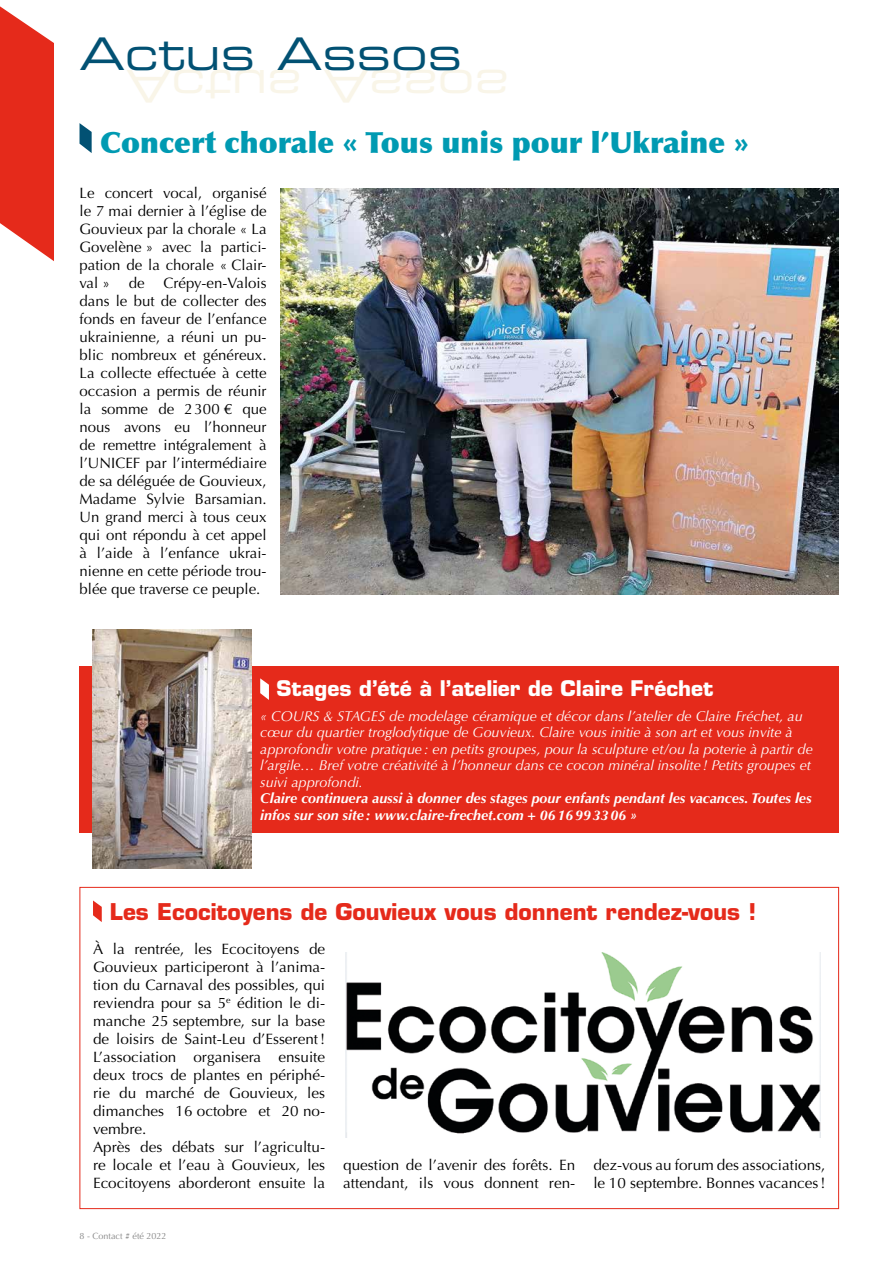
<style>
.page{position:relative;width:893px;height:1263px;background:#fff}
.page>*{position:absolute;margin:0;border:0;box-sizing:border-box;transform-origin:0 0}
.t1{font:45px "Eurostile Extended Two";color:#025173}
.t2{font:900 29.25px "Optima";color:#009ab2}
.t3{font:700 22.5px "Eurostile LT Std";color:#e52a1b}
.t4{font:700 21px "Eurostile LT Std";color:#fff}
.t5{font:15px/18px "Optima";color:#000}
.t6{font:italic 14.25px/16.5px "Optima";color:#fff}
.t7{font:italic 700 14.25px/16.5px "Optima";color:#fff}
.t8{font:9px "Optima";color:#878787}
</style>
<div class="page">
<svg style="left:0;top:6px;width:54px;height:255px;background:#e8493c"></svg>
<div style="left:80px;top:666px;width:759px;height:166px;background:#e52a1b"></div>
<svg style="left:260px;top:678px;width:9px;height:22px"></svg>
<svg style="left:93px;top:900px;width:9px;height:22px"></svg>
<svg style="left:80px;top:123px;width:12px;height:30px"></svg>
<img style="left:281px;top:188px;width:558px;height:406px">
<img style="left:92px;top:629px;width:160px;height:239px">
<img style="left:346px;top:952px;width:475px;height:185px">
<h1 class="t1" style="left:80px;top:23px;width:384px">Actus Assos</h1>
<h2 class="t2" style="left:100px;top:125px;width:650px">Concert chorale « Tous unis pour l’Ukraine »</h2>
<p class="t5" style="left:80px;top:184px;width:189px;text-align:justify">Le concert vocal, organisé le 7 mai dernier à l’église de Gouvieux par la chorale « La Govelène » avec la partici&shy;pation de la chorale « Clair&shy;val »</p>
<p class="t5" style="left:80px;top:274px;width:189px;text-align:justify;text-indent:84px">Crépy-en-Valois dans le but de collecter des fonds en faveur de l’enfance ukrainienne, a réuni un pu&shy;blic nombreux et généreux.<br>La collecte effectuée à cette occasion a permis de réunir la somme de 2300 € que nous avons eu l’honneur de remettre intégralement à l’UNICEF par l’intermédiaire de sa déléguée de Gouvieux, Madame Sylvie Barsamian.<br>Un grand merci à tous ceux qui ont répondu à cet appel à l’aide à l’enfance ukrai&shy;nienne en cette période trou&shy;blée que traverse ce peuple.</p>
<p class="t5" style="left:129px;top:274px;width:17px">de</p>
<h3 class="t4" style="left:276px;top:675px;width:438px">Stages d’été à l’atelier de Claire Fréchet</h3>
<p class="t6" style="left:260px;top:708px;width:554px">« COURS &amp; STAGES de modelage céramique et décor dans l’atelier de Claire Fréchet, au cœur du quartier troglodytique de Gouvieux. Claire vous initie à son art et vous invite à approfondir votre pratique: en petits groupes, pour la sculpture et/ou la poterie à partir de l’argile… Bref votre créativité à l’honneur dans ce cocon minéral insolite ! Petits groupes et suivi approfondi.</p>
<p class="t7" style="left:260px;top:790px;width:553px">Claire continuera aussi à donner des stages pour enfants pendant les vacances. Toutes les infos sur son site : www.claire-frechet.com + 0616993306 »</p>
<h3 class="t3" style="left:110px;top:898px;width:648px">Les Ecocitoyens de Gouvieux vous donnent rendez-vous !</h3>
<p class="t5" style="left:93px;top:940px;width:234px">À la rentrée, les Ecocitoyens de<br>Gouvieux participeront à l’anima&shy;tion du Carnaval des possibles, qui reviendra pour sa 5<sup>e</sup> édition le di&shy;manche 25 septembre, sur la base de loisirs de Saint-Leu d’Esserent!<br>L’association organisera ensuite deux trocs de plantes en périphé&shy;rie du marché de Gouvieux, les dimanches 16 octobre et 20 no&shy;vembre.<br>Après des débats sur l’agricultu&shy;re locale et l’eau à Gouvieux, les<br>Ecocitoyens aborderont ensuite la</p>
<p class="t5" style="left:343px;top:1156px;width:234px">question de l’avenir des forêts. En attendant, ils vous donnent ren-</p>
<p class="t5" style="left:593px;top:1156px;width:234px">dez-vous au forum des associations, le 10 septembre. Bonnes vacances!</p>
<p class="t8" style="left:80px;top:1231px;width:89px">8 - Contact # été 2022</p>
</div>
